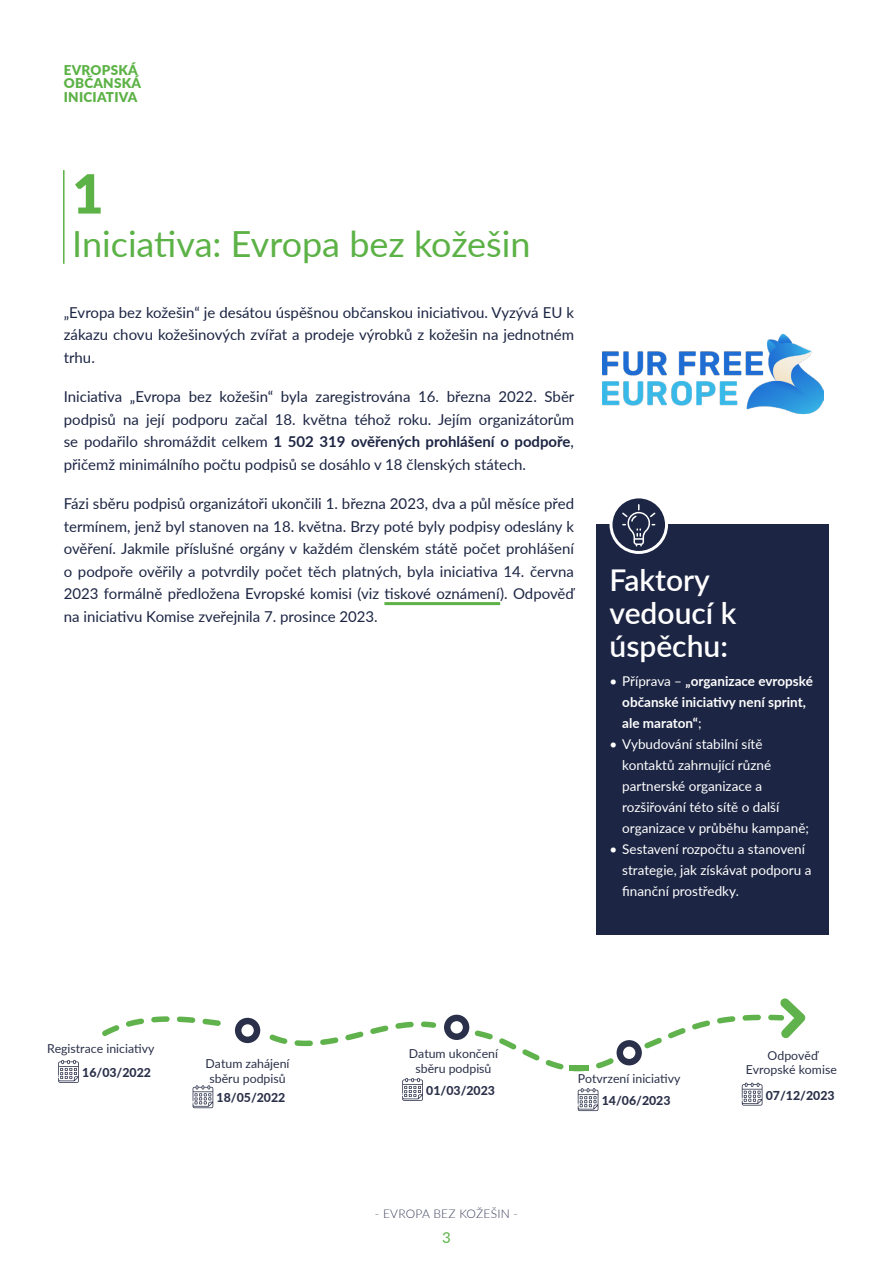
<style>
.page{position:relative;width:893px;height:1263px;background:#fff}
.page>*{position:absolute;margin:0;border:0;box-sizing:border-box;transform-origin:0 0}
.Inner_accent_color_number{font:900 54px "Lato";color:#5cb246}
.Inner_accent_title_1{font:36px "Lato";color:#5cb246}
.Box_light_title_1{font:600 30px/33px "Lato";color:#fff}
.t1{font:15px/22.5px "Lato";color:#1c2543;text-align:justify}
.t2{font:15px "Lato";color:#5cb246}
.t3{font:13.5px/21px "Lato";color:#fff}
.t4{font:700 13.5px/21px "Lato";color:#fff}
.t5{font:900 13.5px/13.5px "Lato";letter-spacing:.02em;color:#5cb246}
.t6{font:12.3px/14.9px "Lato";color:#2a3049;text-align:center}
.t7{font:800 12.3px "Lato";color:#2a3049}
.t8{font:300 12px "Lato";letter-spacing:.02em;color:#3c3e5c}
.s1{font-weight:700}
.s2{font-weight:400}
.s3{font-weight:800}
</style>
<div class="page">
<hr style="left:63px;top:170px;width:2px;height:94px;background:#5cb246">
<hr style="left:384px;top:602px;width:116px;height:3px;background:#5cb246">
<div style="left:597px;top:524px;width:232px;height:410px;background:#1c2543"></div>
<svg style="left:611px;top:497px;width:55px;height:55px"></svg>
<div style="left:609px;top:495px;width:59px;height:59px;border:3px solid #fff;border-radius:50%"></div>
<svg style="left:622px;top:504px;width:33px;height:42px"></svg>
<svg style="left:235px;top:1018px;width:25px;height:25px"></svg>
<svg style="left:444px;top:1015px;width:25px;height:25px"></svg>
<svg style="left:151px;top:1016px;width:19px;height:6px"></svg>
<svg style="left:177px;top:1016px;width:18px;height:7px"></svg>
<svg style="left:202px;top:1018px;width:19px;height:8px"></svg>
<svg style="left:102px;top:1025px;width:18px;height:11px"></svg>
<svg style="left:126px;top:1018px;width:18px;height:9px"></svg>
<svg style="left:370px;top:1025px;width:19px;height:9px"></svg>
<svg style="left:395px;top:1022px;width:19px;height:7px"></svg>
<svg style="left:345px;top:1031px;width:19px;height:9px"></svg>
<svg style="left:421px;top:1021px;width:15px;height:7px"></svg>
<svg style="left:294px;top:1040px;width:19px;height:6px"></svg>
<svg style="left:269px;top:1034px;width:19px;height:10px"></svg>
<svg style="left:320px;top:1037px;width:19px;height:8px"></svg>
<svg style="left:475px;top:1030px;width:18px;height:9px"></svg>
<div style="left:570px;top:1065px;width:19px;height:6px;background:#60b34c"></div>
<svg style="left:499px;top:1038px;width:65px;height:31px"></svg>
<svg style="left:668px;top:1028px;width:18px;height:10px"></svg>
<svg style="left:742px;top:1015px;width:19px;height:6px"></svg>
<svg style="left:596px;top:1037px;width:66px;height:31px"></svg>
<svg style="left:768px;top:998px;width:37px;height:40px"></svg>
<svg style="left:717px;top:1016px;width:18px;height:7px"></svg>
<svg style="left:692px;top:1020px;width:18px;height:9px"></svg>
<svg style="left:58px;top:1060px;width:21px;height:23px"></svg>
<svg style="left:193px;top:1085px;width:20px;height:23px"></svg>
<svg style="left:402px;top:1078px;width:21px;height:23px"></svg>
<svg style="left:578px;top:1088px;width:20px;height:23px"></svg>
<svg style="left:742px;top:1083px;width:20px;height:22px"></svg>
<img style="left:602px;top:334px;width:221px;height:81px">
<p class="t5" style="left:64px;top:62px;width:79px">EVROPSKÁ<br>OBČANSKÁ<br>INICIATIVA</p>
<p class="Inner_accent_color_number" style="left:72px;top:153px;width:33px">1</p>
<p class="Inner_accent_title_1" style="left:72px;top:218px;width:460px">Iniciativa: Evropa bez kožešin</p>
<p class="t1" style="left:64px;top:300px;width:512px">„Evropa bez kožešin“ je desátou úspěšnou občanskou iniciativou. Vyzývá EU k zákazu chovu kožešinových zvířat a prodeje výrobků z kožešin na jednotném trhu.</p>
<p class="t1" style="left:64px;top:385px;width:512px">Iniciativa „Evropa bez kožešin“ byla zaregistrována 16. března 2022. Sběr podpisů na její podporu začal 18. května téhož roku. Jejím organizátorům se podařilo shromáždit celkem <span class="s1">1 502 319 ověřených prohlášení o podpoře</span>, přičemž minimálního počtu podpisů se dosáhlo v 18 členských státech.</p>
<p class="t1" style="left:64px;top:492px;width:512px">Fázi sběru podpisů organizátoři ukončili 1. března 2023, dva a půl měsíce před termínem, jenž byl stanoven na 18. května. Brzy poté byly podpisy odeslány k ověření. Jakmile příslušné orgány v každém členském státě počet prohlášení o podpoře ověřily a potvrdily počet těch platných, byla iniciativa 14. června 2023 formálně předložena Evropské komisi (viz tiskové oznámení). Odpověď na iniciativu Komise zveřejnila 7. prosince 2023.</p>
<p class="Box_light_title_1" style="left:609px;top:562px;width:128px">Faktory vedoucí k úspěchu:</p>
<p class="t4" style="left:622px;top:670px;width:192px;text-indent:-13px"><span class="s2">• Příprava –</span> „organizace evropské občanské iniciativy není sprint, ale maraton“<span class="s2">;</span></p>
<p class="t3" style="left:622px;top:733px;width:188px;text-indent:-13px">• Vybudování stabilní sítě kontaktů zahrnující různé partnerské organizace a rozšiřování této sítě o další organizace v průběhu kampaně;</p>
<p class="t3" style="left:622px;top:838px;width:191px;text-indent:-13px">• Sestavení rozpočtu a stanovení strategie, jak získávat podporu a finanční prostředky.</p>
<p class="t6" style="left:47px;top:1036px;width:109px;line-height:23.9px;text-align:right">Registrace iniciativy<br><span class="s3">16/03/2022</span></p>
<p class="t6" style="left:206px;top:1056px;width:85px">Datum zahájení sběru podpisů</p>
<p class="t6" style="left:409px;top:1046px;width:91px">Datum ukončení sběru podpisů</p>
<p class="t7" style="left:426px;top:1081px;width:70px">01/03/2023</p>
<p class="t7" style="left:217px;top:1088px;width:70px">18/05/2022</p>
<p class="t8" style="left:375px;top:1206px;width:145px">- EVROPA BEZ KOŽEŠIN -</p>
<p class="t2" style="left:442px;top:1227px;width:10px">3</p>
<p class="t6" style="left:578px;top:1071px;width:104px">Potvrzení iniciativy</p>
<p class="t7" style="left:602px;top:1091px;width:70px">14/06/2023</p>
<p class="t6" style="left:746px;top:1047px;width:93px">Odpověď<br>Evropské komise</p>
<p class="t7" style="left:766px;top:1086px;width:70px">07/12/2023</p>
</div>
